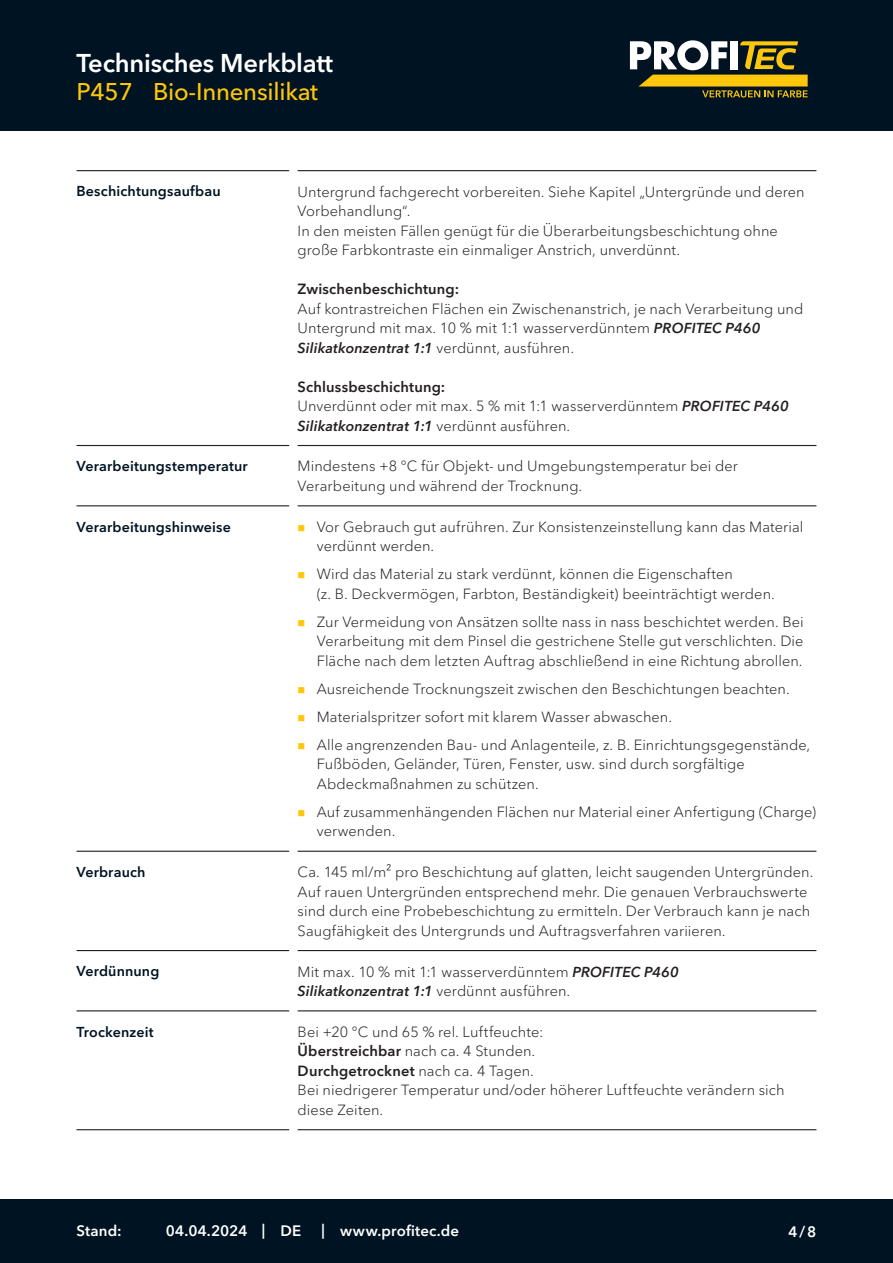
<style>
.page{position:relative;width:893px;height:1263px;background:#fff}
.page>*{position:absolute;margin:0;border:0;box-sizing:border-box;transform-origin:0 0}
.CB_AF_Kopf_TM{font:600 25.5px "Avenir Next Cyr";letter-spacing:-.01em;color:#fff}
.CB_AF_Kopf_Produktname_klein{font:500 24px "Avenir Next Cyr";letter-spacing:-.01em;color:#fec70c}
.CB_AF_Fuss_Stand_linksb{font:600 15px "Avenir Next Cyr";letter-spacing:.01em;color:#fff}
.CB_AF_Text_Standard{font:300 14.7px/19.5px "Avenir Next Cyr";letter-spacing:.005em;color:#231f20}
.CB_AF_Text_Standard-2{font:italic 600 14.4px "Avenir Next Cyr";letter-spacing:.01em;color:#231f20}
.CB_AF_Abschnitt_Ueberschrift{font:600 14.25px "Avenir Next Cyr";letter-spacing:.01em;color:#001322}
.s1{font-weight:600}
.s2{font-weight:600;font-style:italic;font-size:14.4px}
.s3{font-weight:300;font-style:normal;font-size:14.7px}
</style>
<div class="page">
<div style="left:0;top:0;width:893px;height:131px;background:#001322"></div>
<div style="left:0;top:1199px;width:893px;height:64px;background:#001322"></div>
<hr style="left:77px;top:170px;width:212px;height:1px;background:#231f20">
<hr style="left:298px;top:170px;width:518px;height:1px;background:#231f20">
<hr style="left:77px;top:445px;width:212px;height:1px;background:#231f20">
<hr style="left:298px;top:445px;width:518px;height:1px;background:#231f20">
<hr style="left:77px;top:505px;width:212px;height:1px;background:#231f20">
<hr style="left:298px;top:505px;width:518px;height:1px;background:#231f20">
<hr style="left:77px;top:851px;width:212px;height:1px;background:#231f20">
<hr style="left:298px;top:851px;width:518px;height:1px;background:#231f20">
<hr style="left:77px;top:950px;width:212px;height:1px;background:#231f20">
<hr style="left:298px;top:950px;width:518px;height:1px;background:#231f20">
<hr style="left:77px;top:1010px;width:212px;height:1px;background:#231f20">
<hr style="left:298px;top:1010px;width:518px;height:1px;background:#231f20">
<hr style="left:77px;top:1129px;width:212px;height:1px;background:#231f20">
<hr style="left:298px;top:1129px;width:518px;height:1px;background:#231f20">
<svg style="left:630px;top:40px;width:178px;height:58px"></svg>
<p class="CB_AF_Kopf_TM" style="left:77px;top:47px;width:258px">Technisches Merkblatt</p>
<p class="CB_AF_Kopf_Produktname_klein" style="left:77px;top:78px;width:58px">P457</p>
<p class="CB_AF_Kopf_Produktname_klein" style="left:153px;top:78px;width:166px">Bio-Innensilikat</p>
<p class="CB_AF_Abschnitt_Ueberschrift" style="left:77px;top:183px;width:146px">Beschichtungsaufbau</p>
<p class="CB_AF_Text_Standard" style="left:298px;top:182px;width:508px">Untergrund fachgerecht vorbereiten. Siehe Kapitel „Untergründe und deren Vorbehandlung“.<br>In den meisten Fällen genügt für die Überarbeitungsbeschichtung ohne große Farbkontraste ein einmaliger Anstrich, unverdünnt.</p>
<p class="CB_AF_Text_Standard" style="left:298px;top:279px;width:507px"><span class="s1">Zwischenbeschichtung:<br></span>Auf kontrastreichen Flächen ein Zwischenanstrich, je nach Verarbeitung und<br>Untergrund mit max. 10 % mit 1:1 wasserverdünntem <span class="s2">PROFITEC P460</span></p>
<p class="CB_AF_Text_Standard-2" style="left:298px;top:339px;width:278px">Silikatkonzentrat 1:1 <span class="s3">verdünnt, ausführen.</span></p>
<p class="CB_AF_Text_Standard" style="left:298px;top:377px;width:493px"><span class="s1">Schlussbeschichtung:<br></span>Unverdünnt oder mit max. 5 % mit 1:1 wasserverdünntem <span class="s2">PROFITEC P460</span></p>
<p class="CB_AF_Text_Standard-2" style="left:298px;top:417px;width:274px">Silikatkonzentrat 1:1 <span class="s3">verdünnt ausführen.</span></p>
<p class="CB_AF_Abschnitt_Ueberschrift" style="left:77px;top:457px;width:173px">Verarbeitungstemperatur</p>
<p class="CB_AF_Text_Standard" style="left:298px;top:457px;width:442px">Mindestens +8 °C für Objekt- und Umgebungstemperatur bei der<br>Verarbeitung und während der Trocknung.</p>
<p class="CB_AF_Abschnitt_Ueberschrift" style="left:77px;top:518px;width:156px">Verarbeitungshinweise</p>
<p class="CB_AF_Text_Standard" style="left:317px;top:517px;width:488px">Vor Gebrauch gut aufrühren. Zur Konsistenzeinstellung kann das Material verdünnt werden.</p>
<p class="CB_AF_Text_Standard" style="left:317px;top:564px;width:460px">Wird das Material zu stark verdünnt, können die Eigenschaften<br>(z. B. Deckvermögen, Farbton, Beständigkeit) beeinträchtigt werden.</p>
<p class="CB_AF_Text_Standard" style="left:317px;top:612px;width:488px;text-align:justify">Zur Vermeidung von Ansätzen sollte nass in nass beschichtet werden. Bei Verarbeitung mit dem Pinsel die gestrichene Stelle gut verschlichten. Die Fläche nach dem letzten Auftrag abschließend in eine Richtung abrollen.</p>
<p class="CB_AF_Text_Standard" style="left:317px;top:679px;width:475px">Ausreichende Trocknungszeit zwischen den Beschichtungen beachten.</p>
<p class="CB_AF_Text_Standard" style="left:317px;top:707px;width:357px">Materialspritzer sofort mit klarem Wasser abwaschen.</p>
<p class="CB_AF_Text_Standard" style="left:317px;top:735px;width:495px">Alle angrenzenden Bau- und Anlagenteile, z. B. Einrichtungsgegenstände,<br>Fußböden, Geländer, Türen, Fenster, usw. sind durch sorgfältige<br>Abdeckmaßnahmen zu schützen.</p>
<p class="CB_AF_Text_Standard" style="left:317px;top:802px;width:501px">Auf zusammenhängenden Flächen nur Material einer Anfertigung (Charge) verwenden.</p>
<p class="CB_AF_Abschnitt_Ueberschrift" style="left:77px;top:863px;width:71px">Verbrauch</p>
<p class="CB_AF_Text_Standard" style="left:298px;top:862px;width:517px">Ca. 145 ml/m² pro Beschichtung auf glatten, leicht saugenden Untergründen.<br>Auf rauen Untergründen entsprechend mehr. Die genauen Verbrauchswerte sind durch eine Probebeschichtung zu ermitteln. Der Verbrauch kann je nach Saugfähigkeit des Untergrunds und Auftragsverfahren variieren.</p>
<p class="CB_AF_Abschnitt_Ueberschrift" style="left:77px;top:962px;width:84px">Verdünnung</p>
<p class="CB_AF_Text_Standard" style="left:298px;top:962px;width:383px">Mit max. 10 % mit 1:1 wasserverdünntem <span class="s2">PROFITEC P460</span></p>
<p class="CB_AF_Text_Standard-2" style="left:298px;top:982px;width:274px">Silikatkonzentrat 1:1 <span class="s3">verdünnt ausführen.</span></p>
<p class="CB_AF_Abschnitt_Ueberschrift" style="left:77px;top:1023px;width:79px">Trockenzeit</p>
<p class="CB_AF_Text_Standard" style="left:298px;top:1022px;width:489px">Bei +20 °C und 65 % rel. Luftfeuchte:<br><span class="s1">Überstreichbar</span> nach ca. 4 Stunden.<br><span class="s1">Durchgetrocknet</span> nach ca. 4 Tagen.<br>Bei niedrigerer Temperatur und/oder höherer Luftfeuchte verändern sich diese Zeiten.</p>
<p class="CB_AF_Fuss_Stand_linksb" style="left:77px;top:1222px;width:47px">Stand:</p>
<p class="CB_AF_Fuss_Stand_linksb" style="left:166px;top:1222px;width:83px">04.04.2024</p>
<p class="CB_AF_Fuss_Stand_linksb" style="left:262px;top:1221px;width:5px">|</p>
<p class="CB_AF_Fuss_Stand_linksb" style="left:281px;top:1222px;width:22px">DE</p>
<p class="CB_AF_Fuss_Stand_linksb" style="left:321px;top:1221px;width:5px">|</p>
<p class="CB_AF_Fuss_Stand_linksb" style="left:340px;top:1222px;width:120px">www.profitec.de</p>
<p class="CB_AF_Fuss_Stand_linksb" style="left:788px;top:1222px;width:29px">4/8</p>
</div>
